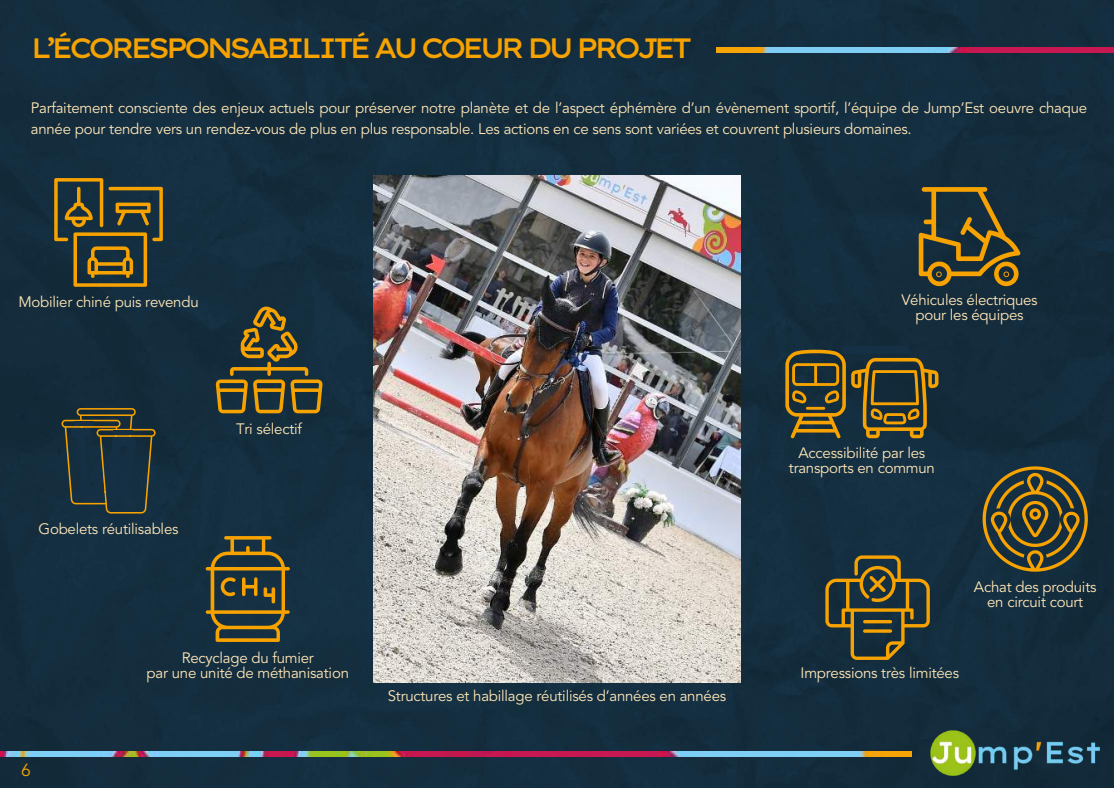
<style>
.page{position:relative;width:1114px;height:788px;background:#142d3d}
.page>*{position:absolute;margin:0;border:0;box-sizing:border-box;transform-origin:0 0}
.t1{font:500 28px "Lexend Giga";letter-spacing:-.17em;color:#f6a200}
.t2{font:17.5px "Avenir LT Std";color:#f6a200}
.t3{font:15px/15px "Avenir LT Std";letter-spacing:-.015em;color:#ffe7b8;text-align:center}
</style>
<div class="page">
<img style="left:0;top:751px;width:912px;height:5px">
<img style="left:929px;top:727px;width:172px;height:51px">
<img style="left:717px;top:48px;width:397px;height:5px">
<svg style="left:54px;top:178px;width:109px;height:109px;background:#4f4c2e"></svg>
<img style="left:373px;top:175px;width:367px;height:508px">
<svg style="left:216px;top:305px;width:106px;height:108px;background:#4b4a2e"></svg>
<svg style="left:61px;top:408px;width:95px;height:105px;background:#2c3a38"></svg>
<div style="left:71px;top:428px;width:19px;height:8px;background:#153044"></div>
<div style="left:114px;top:437px;width:19px;height:9px;background:#153044"></div>
<div style="left:114px;top:430px;width:19px;height:5px;background:#153044"></div>
<div style="left:74px;top:421px;width:19px;height:5px;background:#153044"></div>
<svg style="left:919px;top:187px;width:101px;height:99px;background:#514c2b"></svg>
<svg style="left:785px;top:347px;width:153px;height:92px;background:#564f2a"></svg>
<div style="left:842px;top:346px;width:66px;height:7px;background:#153044"></div>
<svg style="left:982px;top:466px;width:106px;height:105px;background:#504d2e"></svg>
<svg style="left:825px;top:555px;width:105px;height:105px;background:#464731"></svg>
<hr style="left:863px;top:620px;width:29px;height:3px;background:#f6a200;border-radius:2px">
<hr style="left:863px;top:629px;width:29px;height:3px;background:#f6a200;border-radius:2px">
<svg style="left:206px;top:536px;width:84px;height:105px;background:#524e30"></svg>
<h1 class="t1" style="left:31px;top:30px;width:663px">L’ÉCORESPONSABILITÉ AU COEUR DU PROJET</h1>
<p class="t3" style="left:31px;top:99px;width:1058px;line-height:21px;text-align:left">Parfaitement consciente des enjeux actuels pour préserver notre planète et de l’aspect éphémère d’un évènement sportif, l’équipe de Jump’Est oeuvre chaque année pour tendre vers un rendez-vous de plus en plus responsable. Les actions en ce sens sont variées et couvrent plusieurs domaines.</p>
<p class="t3" style="left:18px;top:296px;width:182px">Mobilier chiné puis revendu</p>
<p class="t3" style="left:39px;top:523px;width:141px">Gobelets réutilisables</p>
<p class="t3" style="left:236px;top:423px;width:67px">Tri sélectif</p>
<p class="t2" style="left:21px;top:763px;width:11px">6</p>
<p class="t3" style="left:147px;top:651px;width:204px">Recyclage du fumier<br>par une unité de méthanisation</p>
<p class="t3" style="left:388px;top:689px;width:340px">Structures et habillage réutilisés d’années en années</p>
<p class="t3" style="left:901px;top:293px;width:138px">Véhicules électriques pour les équipes</p>
<p class="t3" style="left:789px;top:447px;width:147px">Accessibilité par les transports en commun</p>
<p class="t3" style="left:974px;top:581px;width:124px">Achat des produits en circuit court</p>
<p class="t3" style="left:800px;top:666px;width:160px">Impressions très limitées</p>
</div>
